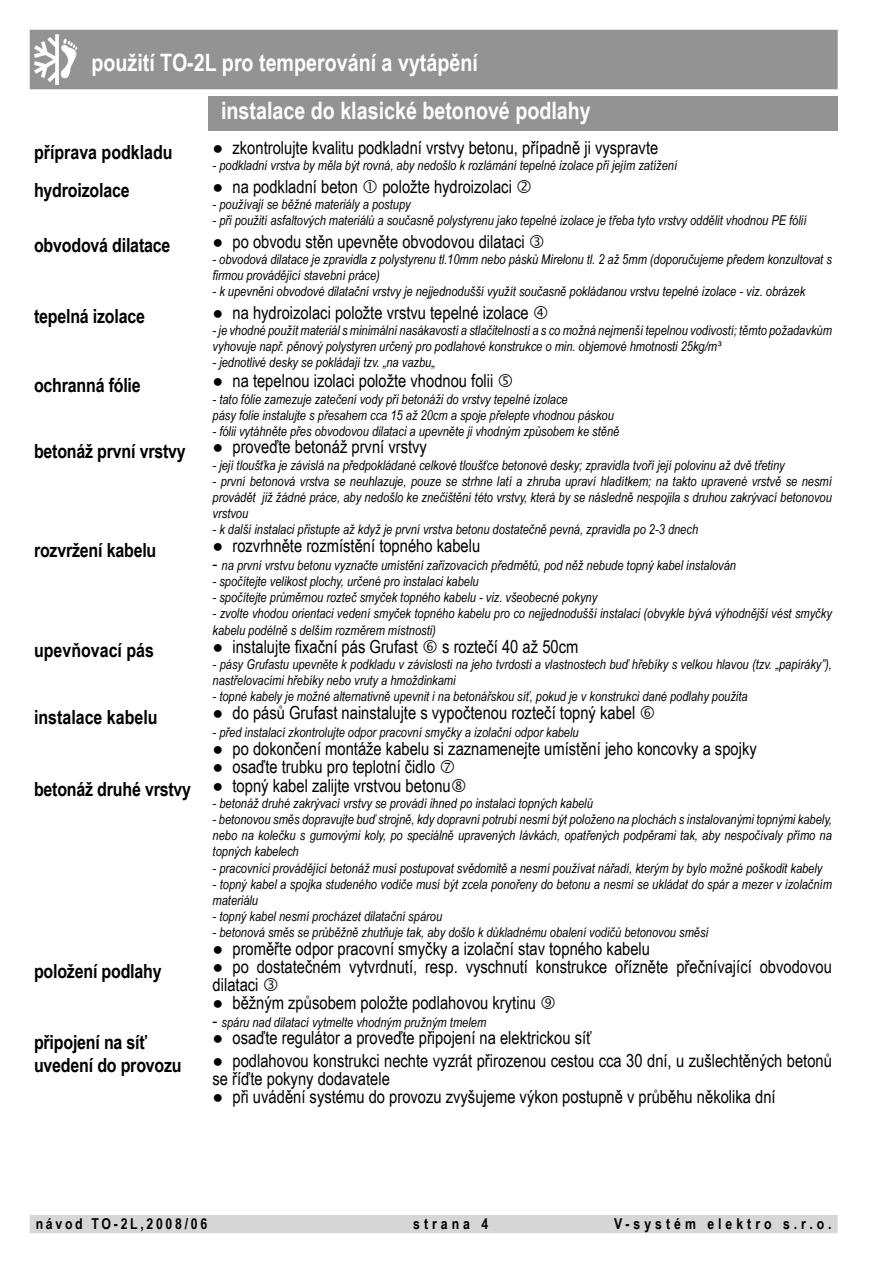
<style>
.page{position:relative;width:893px;height:1263px;background:#fff}
.page>*{position:absolute;margin:0;border:0;box-sizing:border-box;transform-origin:0 0}
.t1{font:700 24px "Arial Narrow";color:#fff}
.t2{font:700 19.5px "Arial Narrow";letter-spacing:-.01em;color:#000}
.t3{font:18px/18px "Arial Narrow";color:#000}
.t4{font:700 15px "Arial Narrow";letter-spacing:.265em;color:#000}
.t5{font:700 15px "Arial Narrow";letter-spacing:.18em;color:#000}
.t6{font:italic 13.5px/16.2px "Arial Narrow";color:#000}
.s1{font-style:normal;font-size:18px}
.s2{font-weight:700;font-size:19.5px}
</style>
<div class="page">
<div style="left:30px;top:1215px;width:808px;height:18px;background:#d6d6d6"></div>
<div style="left:208px;top:96px;width:630px;height:34px;background:#939393"></div>
<div style="left:30px;top:30px;width:808px;height:59px;background:#939393"></div>
<svg style="left:34px;top:34px;width:43px;height:51px"></svg>
<h1 class="t1" style="left:91px;top:44px;width:388px">použití TO-2L pro temperování a vytápění</h1>
<h1 class="t1" style="left:221px;top:92px;width:371px">instalace do klasické betonové podlahy</h1>
<h2 class="t2" style="left:34px;top:138px;width:140px">příprava podkladu</h2>
<h3 class="t3" style="left:213px;top:138px;width:447px">● zkontrolujte kvalitu podkladní vrstvy betonu, případně ji vyspravte</h3>
<p class="t6" style="left:213px;top:157px;width:466px">- podkladní vrstva by měla být rovná, aby nedošlo k rozlámání tepelné izolace při jejím zatížení</p>
<h2 class="t2" style="left:34px;top:175px;width:97px">hydroizolace</h2>
<h3 class="t3" style="left:213px;top:177px;width:147px">● na podkladní beton</h3>
<h3 class="t3" style="left:382px;top:177px;width:131px">položte hydroizolaci</h3>
<p class="t6" style="left:213px;top:196px;width:200px">- používají se běžné materiály a postupy</p>
<p class="t6" style="left:213px;top:212px;width:595px">- při použití asfaltových materiálů a současně polystyrenu jako tepelné izolace je třeba tyto vrstvy oddělit vhodnou PE fólií</p>
<h2 class="t2" style="left:34px;top:230px;width:138px">obvodová dilatace</h2>
<h3 class="t3" style="left:213px;top:231px;width:314px">● po obvodu stěn upevněte obvodovou dilataci</h3>
<p class="t6" style="left:213px;top:251px;width:621px">- obvodová dilatace je zpravidla z polystyrenu tl.10mm nebo pásků Mirelonu tl. 2 až 5mm (doporučujeme předem konzultovat s firmou provádějící stavební práce)</p>
<p class="t6" style="left:213px;top:283px;width:594px">- k upevnění obvodové dilatační vrstvy je nejjednodušší využít současně pokládanou vrstvu tepelné izolace - viz. obrázek</p>
<h2 class="t2" style="left:34px;top:301px;width:113px">tepelná izolace</h2>
<h3 class="t3" style="left:213px;top:302px;width:318px">● na hydroizolaci položte vrstvu tepelné izolace</h3>
<p class="t6" style="left:213px;top:322px;width:621px">- je vhodné použít materiál s minimální nasákavostí a stlačitelností a s co možná nejmenší tepelnou vodivostí; těmto požadavkům vyhovuje např. pěnový polystyren určený pro podlahové konstrukce o min. objemové hmotnosti 25kg/m³</p>
<p class="t6" style="left:213px;top:354px;width:224px">- jednotlivé desky se pokládají tzv. „na vazbu„</p>
<h2 class="t2" style="left:34px;top:370px;width:108px">ochranná fólie</h2>
<h3 class="t3" style="left:213px;top:371px;width:282px">● na tepelnou izolaci položte vhodnou folii</h3>
<p class="t6" style="left:213px;top:390px;width:403px">- tato fólie zamezuje zatečení vody při betonáži do vrstvy tepelné izolace<br>pásy folie instalujte s přesahem cca 15 až 20cm a spoje přelepte vhodnou páskou</p>
<p class="t6" style="left:213px;top:423px;width:408px">- fólii vytáhněte přes obvodovou dilataci a upevněte ji vhodným způsobem ke stěně</p>
<h2 class="t2" style="left:34px;top:437px;width:153px">betonáž první vrstvy</h2>
<h3 class="t3" style="left:213px;top:437px;width:216px">● proveďte betonáž první vrstvy</h3>
<p class="t6" style="left:213px;top:456px;width:574px">- její tloušťka je závislá na předpokládané celkové tloušťce betonové desky; zpravidla tvoří její polovinu až dvě třetiny</p>
<p class="t6" style="left:213px;top:473px;width:621px;text-align:justify">- první betonová vrstva se neuhlazuje, pouze se strhne latí a zhruba upraví hladítkem; na takto upravené vrstvě se nesmí provádět již žádné práce, aby nedošlo ke znečištění této vrstvy, která by se následně nespojila s druhou zakrývací betonovou vrstvou</p>
<p class="t6" style="left:213px;top:521px;width:487px">- k další instalaci přistupte až když je první vrstva betonu dostatečně pevná, zpravidla po 2-3 dnech</p>
<h2 class="t2" style="left:34px;top:535px;width:124px">rozvržení kabelu</h2>
<h3 class="t3" style="left:213px;top:536px;width:269px">● rozvrhněte rozmístění topného kabelu</h3>
<p class="t6" style="left:213px;top:557px;width:525px"><span class="s1">-</span> na první vrstvu betonu vyznačte umístění zařizovacích předmětů, pod něž nebude topný kabel instalován</p>
<p class="t6" style="left:213px;top:573px;width:268px">- spočítejte velikost plochy, určené pro instalaci kabelu</p>
<p class="t6" style="left:213px;top:589px;width:386px">- spočítejte průměrnou rozteč smyček topného kabelu - viz. všeobecné pokyny</p>
<p class="t6" style="left:213px;top:605px;width:621px">- zvolte vhodou orientaci vedení smyček topného kabelu pro co nejjednodušší instalaci (obvykle bývá výhodnější vést smyčky kabelu podélně s delším rozměrem místnosti)</p>
<h2 class="t2" style="left:34px;top:635px;width:121px">upevňovací pás</h2>
<h3 class="t3" style="left:213px;top:637px;width:207px">● instalujte fixační pás Grufast</h3>
<h3 class="t3" style="left:442px;top:637px;width:138px">s roztečí 40 až 50cm</h3>
<p class="t6" style="left:213px;top:656px;width:621px">- pásy Grufastu upevněte k podkladu v závislosti na jeho tvrdosti a vlastnostech buď hřebíky s velkou hlavou (tzv. „papíráky”), nastřelovacími hřebíky nebo vruty a hmoždinkami</p>
<p class="t6" style="left:213px;top:688px;width:536px">- topné kabely je možné alternativně upevnit i na betonářskou síť, pokud je v konstrukci dané podlahy použita</p>
<h2 class="t2" style="left:34px;top:702px;width:125px">instalace kabelu</h2>
<h3 class="t3" style="left:213px;top:703px;width:424px">● do pásů Grufast nainstalujte s vypočtenou roztečí topný kabel</h3>
<p class="t6" style="left:213px;top:724px;width:368px">- před instalací zkontrolujte odpor pracovní smyčky a izolační odpor kabelu</p>
<h3 class="t3" style="left:213px;top:739px;width:546px">● po dokončení montáže kabelu si zaznamenejte umístění jeho koncovky a spojky</h3>
<h3 class="t3" style="left:34px;top:757px;width:418px;text-indent:179px">● osaďte trubku pro teplotní čidlo <span class="s2">betonáž druhé vrstvy</span> ● topný kabel zalijte vrstvou betonu</h3>
<p class="t6" style="left:213px;top:795px;width:382px">- betonáž druhé zakrývací vrstvy se provádí ihned po instalaci topných kabelů</p>
<p class="t6" style="left:213px;top:811px;width:621px;text-align:justify">- betonovou směs dopravujte buď strojně, kdy dopravní potrubí nesmí být položeno na plochách s instalovanými topnými kabely, nebo na kolečku s gumovými koly, po speciálně upravených lávkách, opatřených podpěrami tak, aby nespočívaly přímo na topných kabelech</p>
<p class="t6" style="left:213px;top:859px;width:611px">- pracovníci provádějící betonáž musí postupovat svědomitě a nesmí používat nářadí, kterým by bylo možné poškodit kabely</p>
<p class="t6" style="left:213px;top:876px;width:621px">- topný kabel a spojka studeného vodiče musí být zcela ponořeny do betonu a nesmí se ukládat do spár a mezer v izolačním materiálu</p>
<p class="t6" style="left:213px;top:908px;width:231px">- topný kabel nesmí procházet dilatační spárou</p>
<p class="t6" style="left:213px;top:924px;width:498px">- betonová směs se průběžně zhutňuje tak, aby došlo k důkladnému obalení vodičů betonovou směsí</p>
<h3 class="t3" style="left:213px;top:939px;width:439px">● proměřte odpor pracovní smyčky a izolační stav topného kabelu</h3>
<h2 class="t2" style="left:34px;top:956px;width:129px">položení podlahy</h2>
<h3 class="t3" style="left:213px;top:957px;width:621px">● po dostatečném vytvrdnutí, resp. vyschnutí konstrukce ořízněte přečnívající obvodovou dilataci</h3>
<h3 class="t3" style="left:213px;top:993px;width:325px">● běžným způsobem položte podlahovou krytinu</h3>
<p class="t6" style="left:213px;top:1013px;width:275px"><span class="s1">-</span> spáru nad dilatací vytmelte vhodným pružným tmelem</p>
<h2 class="t2" style="left:34px;top:1027px;width:115px">připojení na síť</h2>
<h3 class="t3" style="left:213px;top:1028px;width:381px">● osaďte regulátor a proveďte připojení na elektrickou síť</h3>
<h2 class="t2" style="left:34px;top:1050px;width:149px">uvedení do provozu</h2>
<h3 class="t3" style="left:213px;top:1050px;width:621px">● podlahovou konstrukci nechte vyzrát přirozenou cestou cca 30 dní, u zušlechtěných betonů se říďte pokyny dodavatele</h3>
<h3 class="t3" style="left:213px;top:1086px;width:565px">● při uvádění systému do provozu zvyšujeme výkon postupně v průběhu několika dní</h3>
<p class="t5" style="left:36px;top:1212px;width:173px">návod TO-2L,2008/06</p>
<p class="t4" style="left:413px;top:1212px;width:77px">strana 4</p>
<p class="t4" style="left:614px;top:1212px;width:219px">V-systém elektro s.r.o.</p>
</div>
